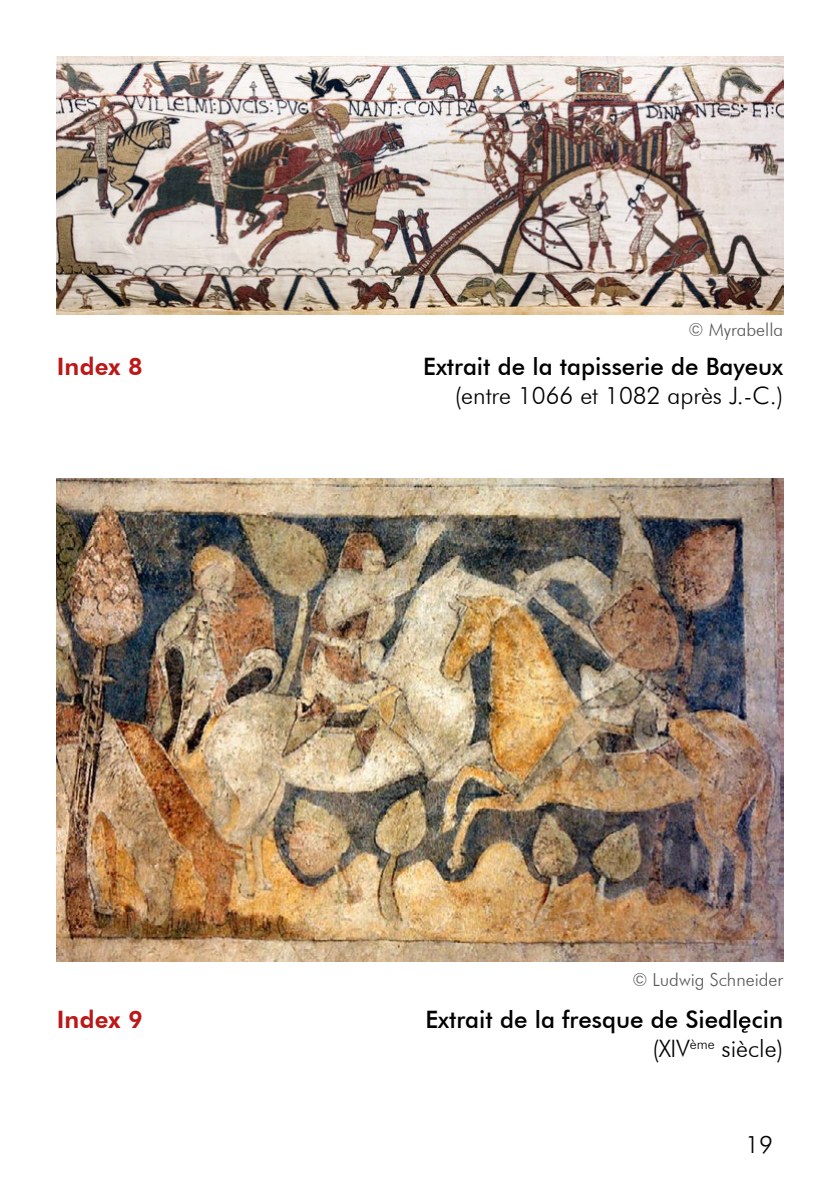
<style>
.page{position:relative;width:840px;height:1191px;background:#fff}
.page>*{position:absolute;margin:0;border:0;box-sizing:border-box;transform-origin:0 0}
.t1{font:500 24px/28.8px "Futura BT";color:#000;text-align:right}
.t2{font:300 24px "Futura BT";color:#000}
.t3{font:800 24px "Futura BT";letter-spacing:.01em;color:#bc1818}
.t4{font:300 18px "Futura BT";color:#575756}
.s1{color:#fff}
.s2{font-weight:300}
</style>
<div class="page">
<img style="left:57px;top:57px;width:725px;height:257px">
<img style="left:57px;top:479px;width:725px;height:482px">
<svg style="left:739px;top:1016px;width:11px;height:16px"></svg>
<p class="t3" style="left:57px;top:352px;width:88px">Index 8</p>
<p class="t3" style="left:57px;top:1004px;width:88px">Index 9</p>
<p class="t4" style="left:688px;top:318px;width:96px">© Myrabella</p>
<p class="t1" style="left:423px;top:352px;width:361px">Extrait de la tapisserie de Bayeux</p>
<p class="t2" style="left:454px;top:381px;width:330px">(entre 1066 et 1082 après J.-C.)</p>
<p class="t4" style="left:632px;top:968px;width:152px">© Ludwig Schneider</p>
<p class="t1" style="left:425px;top:1004px;width:359px">Extrait de la fresque de Siedl<span class="s1">e</span>cin <span class="s2">(XIV</span><sup>ème</sup> <span class="s2">siècle)</span></p>
<p class="t2" style="left:745px;top:1129px;width:29px">19</p>
</div>
